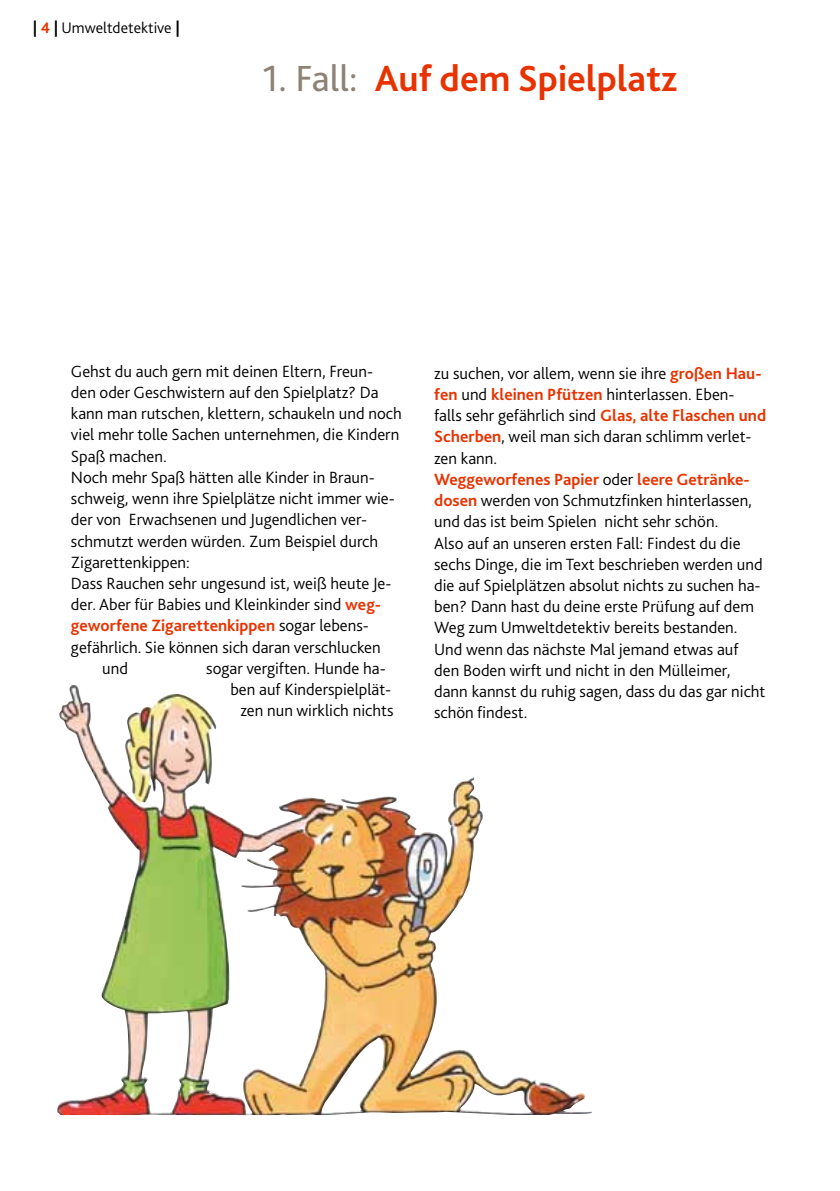
<style>
.page{position:relative;width:840px;height:1191px;background:#fff}
.page>*{position:absolute;margin:0;border:0;box-sizing:border-box;transform-origin:0 0}
.t1{font:700 38px "Bliss 2";color:#e83300}
.t2{font:300 17px/21.2px "Bliss 2";color:#000}
.t3{font:700 17px "Bliss 2";color:#e83300}
.t4{font:300 16px "Bliss 2";color:#000}
.s1{font-weight:700}
.s2{font-weight:700;color:#e83300}
.s3{font-weight:400;color:#8c8275}
.s4{font-weight:300;color:#000}
</style>
<div class="page">
<img style="left:57px;top:687px;width:535px;height:428px">
<p class="t4" style="left:33px;top:17px;width:148px"><span class="s1">|</span> <span class="s2">4</span> <span class="s1">|</span> Umweltdetektive <span class="s1">|</span></p>
<h1 class="t1" style="left:262px;top:55px;width:416px"><span class="s3">1. Fall:</span> Auf dem Spielplatz</h1>
<p class="t2" style="left:71px;top:360px;width:303px">Gehst du auch gern mit deinen Eltern, Freun-</p>
<p class="t2" style="left:71px;top:381px;width:309px">den oder Geschwistern auf den Spielplatz? Da</p>
<p class="t2" style="left:71px;top:402px;width:332px">kann man rutschen, klettern, schaukeln und noch</p>
<p class="t2" style="left:71px;top:424px;width:330px">viel mehr tolle Sachen unternehmen, die Kindern</p>
<p class="t2" style="left:71px;top:445px;width:97px">Spaß machen.</p>
<p class="t2" style="left:71px;top:466px;width:305px">Noch mehr Spaß hätten alle Kinder in Braun-</p>
<p class="t2" style="left:71px;top:487px;width:325px">schweig, wenn ihre Spielplätze nicht immer wie-</p>
<p class="t2" style="left:71px;top:508px;width:297px">der von Erwachsenen und Jugendlichen ver-</p>
<p class="t2" style="left:71px;top:530px;width:308px">schmutzt werden würden. Zum Beispiel durch</p>
<p class="t2" style="left:71px;top:551px;width:120px">Zigarettenkippen:</p>
<p class="t2" style="left:71px;top:572px;width:322px">Dass Rauchen sehr ungesund ist, weiß heute Je-</p>
<p class="t2" style="left:71px;top:593px;width:311px">der. Aber für Babies und Kleinkinder sind <span class="s2">weg-</span></p>
<p class="t3" style="left:71px;top:615px;width:299px">geworfene Zigarettenkippen <span class="s4">sogar lebens-</span></p>
<p class="t2" style="left:71px;top:636px;width:311px">gefährlich. Sie können sich daran verschlucken</p>
<p class="t2" style="left:102px;top:657px;width:27px">und</p>
<p class="t2" style="left:206px;top:657px;width:181px">sogar vergiften. Hunde ha-</p>
<p class="t2" style="left:230px;top:678px;width:162px">ben auf Kinderspielplät-</p>
<p class="t2" style="left:240px;top:699px;width:154px">zen nun wirklich nichts</p>
<p class="t2" style="left:434px;top:362px;width:333px">zu suchen, vor allem, wenn sie ihre <span class="s2">großen Hau&shy;fen</span> und <span class="s2">kleinen Pfützen</span> hinterlassen. Eben&shy;falls sehr gefährlich sind <span class="s2">Glas, alte Flaschen und Scherben</span>, weil man sich daran schlimm verlet&shy;zen kann.<br><span class="s2">Weggeworfenes Papier</span> oder <span class="s2">leere Getränke&shy;dosen</span> werden von Schmutzfinken hinterlassen, und das ist beim Spielen nicht sehr schön.<br>Also auf an unseren ersten Fall: Findest du die sechs Dinge, die im Text beschrieben werden und die auf Spielplätzen absolut nichts zu suchen ha&shy;ben? Dann hast du deine erste Prüfung auf dem Weg zum Umweltdetektiv bereits bestanden.<br>Und wenn das nächste Mal jemand etwas auf den Boden wirft und nicht in den Mülleimer, dann kannst du ruhig sagen, dass du das gar nicht schön findest.</p>
</div>
